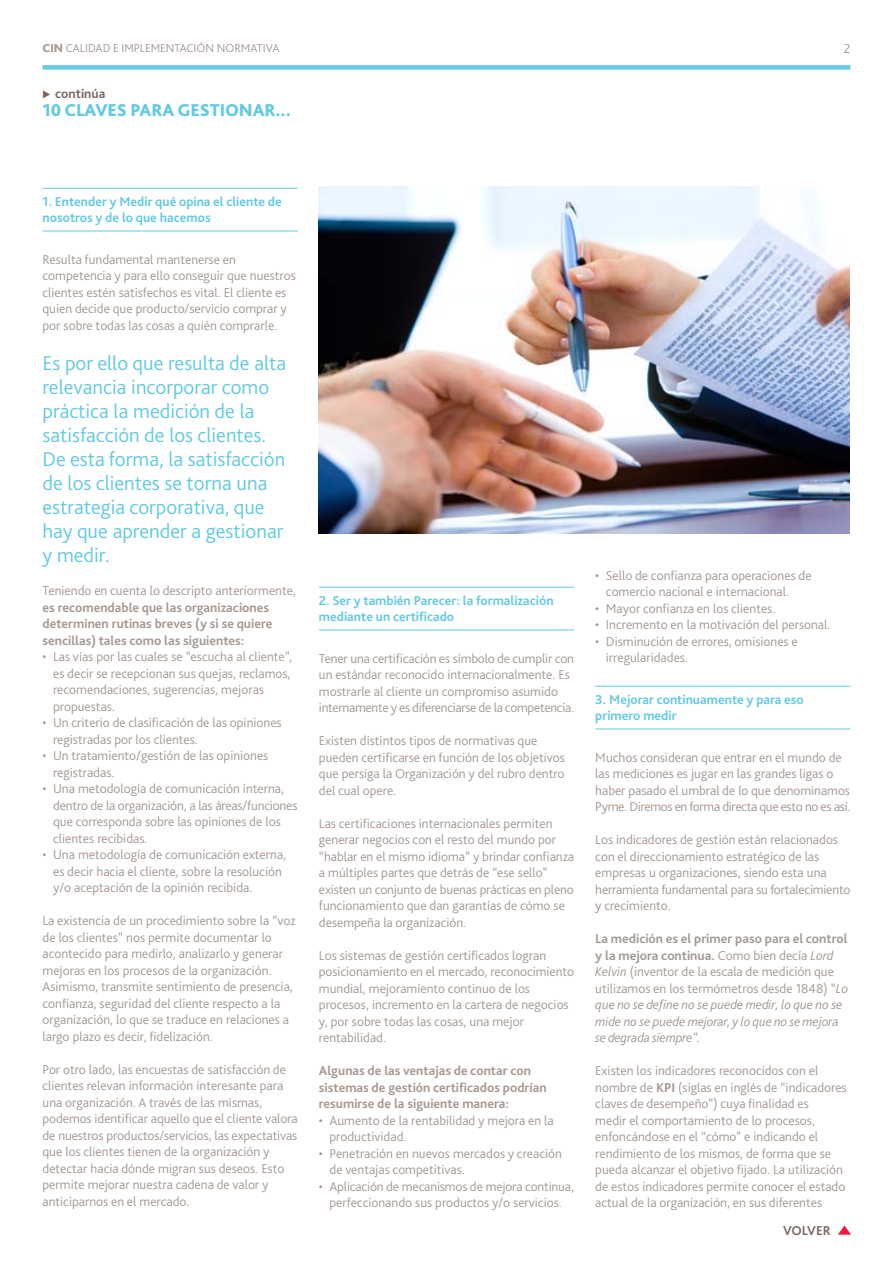
<style>
.page{position:relative;width:893px;height:1263px;background:#fff}
.page>*{position:absolute;margin:0;border:0;box-sizing:border-box;transform-origin:0 0}
.t1{font:300 21px/24px "Bliss Pro";color:#62cae3}
.t2{font:800 18px "Bliss Pro";letter-spacing:-.01em;color:#62cae3}
.t3{font:300 13.5px/16.5px "Bliss Pro";color:#a59891}
.t4{font:italic 300 13.5px/16.5px "Bliss Pro";color:#a59891}
.t5{font:700 13.5px/16.5px "Bliss Pro";color:#a59891}
.t6{font:700 13.5px/16.5px "Bliss Pro";color:#62cae3}
.t7{font:700 13.5px "Bliss Pro";color:#786860}
.t8{font:300 12px "Bliss Pro";letter-spacing:.12em;color:#a59891}
.s1{font-weight:800}
.s2{font-weight:700;font-style:normal}
.s3{font-style:normal}
.s4{font-weight:700}
</style>
<div class="page">
<svg style="left:838px;top:1225px;width:13px;height:10px"></svg>
<div style="left:43px;top:65px;width:807px;height:5px;background:#62cae3"></div>
<hr style="left:43px;top:188px;width:255px;height:1px;background:#62cae3">
<hr style="left:43px;top:231px;width:255px;height:1px;background:#62cae3">
<hr style="left:319px;top:587px;width:255px;height:1px;background:#62cae3">
<hr style="left:319px;top:630px;width:255px;height:1px;background:#62cae3">
<hr style="left:595px;top:686px;width:255px;height:1px;background:#62cae3">
<hr style="left:595px;top:729px;width:255px;height:1px;background:#62cae3">
<img style="left:319px;top:186px;width:531px;height:348px">
<p class="t8" style="left:43px;top:41px;width:87px"><span class="s1">CIN</span> Cali dad e implemen</p>
<p class="t8" style="left:174px;top:41px;width:107px">taci ón normativa</p>
<p class="t3" style="left:844px;top:40px;width:8px">2</p>
<p class="t7" style="left:55px;top:85px;width:52px">continúa</p>
<h2 class="t2" style="left:43px;top:99px;width:250px">10 CLAVES PARA GESTIONAR...</h2>
<p class="t6" style="left:43px;top:193px;width:241px">1. Entender y Medir qué opina el cliente de nosotros y de lo que hacemos</p>
<p class="t3" style="left:43px;top:251px;width:255px">Resulta fundamental mantenerse en competencia y para ello conseguir que nuestros clientes estén satisfechos es vital. El cliente es quien decide que producto/servicio comprar y por sobre todas las cosas a quién comprarle.</p>
<p class="t1" style="left:43px;top:351px;width:245px">Es por ello que resulta de alta relevancia incorporar como práctica la medición de la satisfacción de los clientes.<br>De esta forma, la satisfacción de los clientes se torna una estrategia corporativa, que hay que aprender a gestionar y medir.</p>
<p class="t3" style="left:43px;top:582px;width:255px">Teniendo en cuenta lo descripto anteriormente,</p>
<p class="t5" style="left:43px;top:599px;width:231px">es recomendable que las organizaciones determinen rutinas breves (y si se quiere sencillas) tales como las siguientes:</p>
<p class="t3" style="left:53px;top:648px;width:241px;text-indent:-11px">• Las vías por las cuales se “escucha al cliente”, es decir se recepcionan sus quejas, reclamos, recomendaciones, sugerencias, mejoras propuestas.</p>
<p class="t3" style="left:53px;top:714px;width:230px;text-indent:-11px">• Un criterio de clasificación de las opiniones registradas por los clientes.</p>
<p class="t3" style="left:53px;top:747px;width:217px;text-indent:-11px">• Un tratamiento/gestión de las opiniones registradas.</p>
<p class="t3" style="left:53px;top:780px;width:246px;text-indent:-11px">• Una metodología de comunicación interna, dentro de la organización, a las áreas/funciones que corresponda sobre las opiniones de los clientes recibidas.</p>
<p class="t3" style="left:53px;top:846px;width:235px;text-indent:-11px">• Una metodología de comunicación externa, es decir hacia el cliente, sobre la resolución y/o aceptación de la opinión recibida.</p>
<p class="t3" style="left:43px;top:912px;width:254px">La existencia de un procedimiento sobre la “voz de los clientes” nos permite documentar lo acontecido para medirlo, analizarlo y generar mejoras en los procesos de la organización.<br>Asimismo, transmite sentimiento de presencia, confianza, seguridad del cliente respecto a la organización, lo que se traduce en relaciones a largo plazo es decir, fidelización.</p>
<p class="t3" style="left:43px;top:1060px;width:257px">Por otro lado, las encuestas de satisfacción de clientes relevan información interesante para una organización. A través de las mismas, podemos identificar aquello que el cliente valora de nuestros productos/servicios, las expectativas que los clientes tienen de la organización y detectar hacia dónde migran sus deseos. Esto permite mejorar nuestra cadena de valor y anticiparnos en el mercado.</p>
<p class="t6" style="left:319px;top:591px;width:236px">2. Ser y también Parecer: la formalización mediante un certificado</p>
<p class="t3" style="left:319px;top:649px;width:257px">Tener una certificación es símbolo de cumplir con un estándar reconocido internacionalmente. Es mostrarle al cliente un compromiso asumido internamente y es diferenciarse de la competencia.</p>
<p class="t3" style="left:319px;top:732px;width:247px">Existen distintos tipos de normativas que pueden certificarse en función de los objetivos que persiga la Organización y del rubro dentro del cual opere.</p>
<p class="t3" style="left:319px;top:814px;width:257px">Las certificaciones internacionales permiten generar negocios con el resto del mundo por “hablar en el mismo idioma” y brindar confianza a múltiples partes que detrás de “ese sello” existen un conjunto de buenas prácticas en pleno funcionamiento que dan garantías de cómo se desempeña la organización.</p>
<p class="t3" style="left:319px;top:946px;width:257px">Los sistemas de gestión certificados logran posicionamiento en el mercado, reconocimiento mundial, mejoramiento continuo de los procesos, incremento en la cartera de negocios y, por sobre todas las cosas, una mejor rentabilidad.</p>
<p class="t5" style="left:319px;top:1062px;width:229px">Algunas de las ventajas de contar con sistemas de gestión certificados podrían resumirse de la siguiente manera:</p>
<p class="t3" style="left:330px;top:1111px;width:226px;text-indent:-11px">• Aumento de la rentabilidad y mejora en la productividad.</p>
<p class="t3" style="left:330px;top:1144px;width:234px;text-indent:-11px">• Penetración en nuevos mercados y creación de ventajas competitivas.</p>
<p class="t3" style="left:319px;top:1177px;width:257px;text-align:center">• Aplicación de mecanismos de mejora continua, perfeccionando sus productos y/o servicios.</p>
<p class="t3" style="left:606px;top:566px;width:207px;text-indent:-11px">• Sello de confianza para operaciones de comercio nacional e internacional.</p>
<p class="t3" style="left:595px;top:599px;width:182px">• Mayor confianza en los clientes.</p>
<p class="t3" style="left:595px;top:616px;width:237px">• Incremento en la motivación del personal.</p>
<p class="t3" style="left:606px;top:632px;width:193px;text-indent:-11px">• Disminución de errores, omisiones e irregularidades.</p>
<p class="t6" style="left:595px;top:690px;width:210px">3. Mejorar continuamente y para eso primero medir</p>
<p class="t3" style="left:595px;top:748px;width:257px">Muchos consideran que entrar en el mundo de las mediciones es jugar en las grandes ligas o haber pasado el umbral de lo que denominamos Pyme. Diremos en forma directa que esto no es así.</p>
<p class="t3" style="left:595px;top:831px;width:257px">Los indicadores de gestión están relacionados con el direccionamiento estratégico de las empresas u organizaciones, siendo esta una herramienta fundamental para su fortalecimiento y crecimiento.</p>
<p class="t4" style="left:595px;top:930px;width:254px"><span class="s2">La medición es el primer paso para el control y la mejora continua.</span> <span class="s3">Como bien decía</span> Lord Kelvin <span class="s3">(inventor de la escala de medición que utilizamos en los termómetros desde 1848) “</span>Lo que no se define no se puede medir, lo que no se mide no se puede mejorar, y lo que no se mejora se degrada siempre”.</p>
<p class="t3" style="left:595px;top:1062px;width:253px">Existen los indicadores reconocidos con el nombre de <span class="s4">KPI</span> (siglas en inglés de “indicadores claves de desempeño”) cuya finalidad es<br>medir el comportamiento de lo procesos, enfoncándose en el “cómo” e indicando el rendimiento de los mismos, de forma que se pueda alcanzar el objetivo fijado. La utilización de estos indicadores permite conocer el estado actual de la organización, en sus diferentes</p>
<p class="t7" style="left:783px;top:1222px;width:41px">volver</p>
</div>
